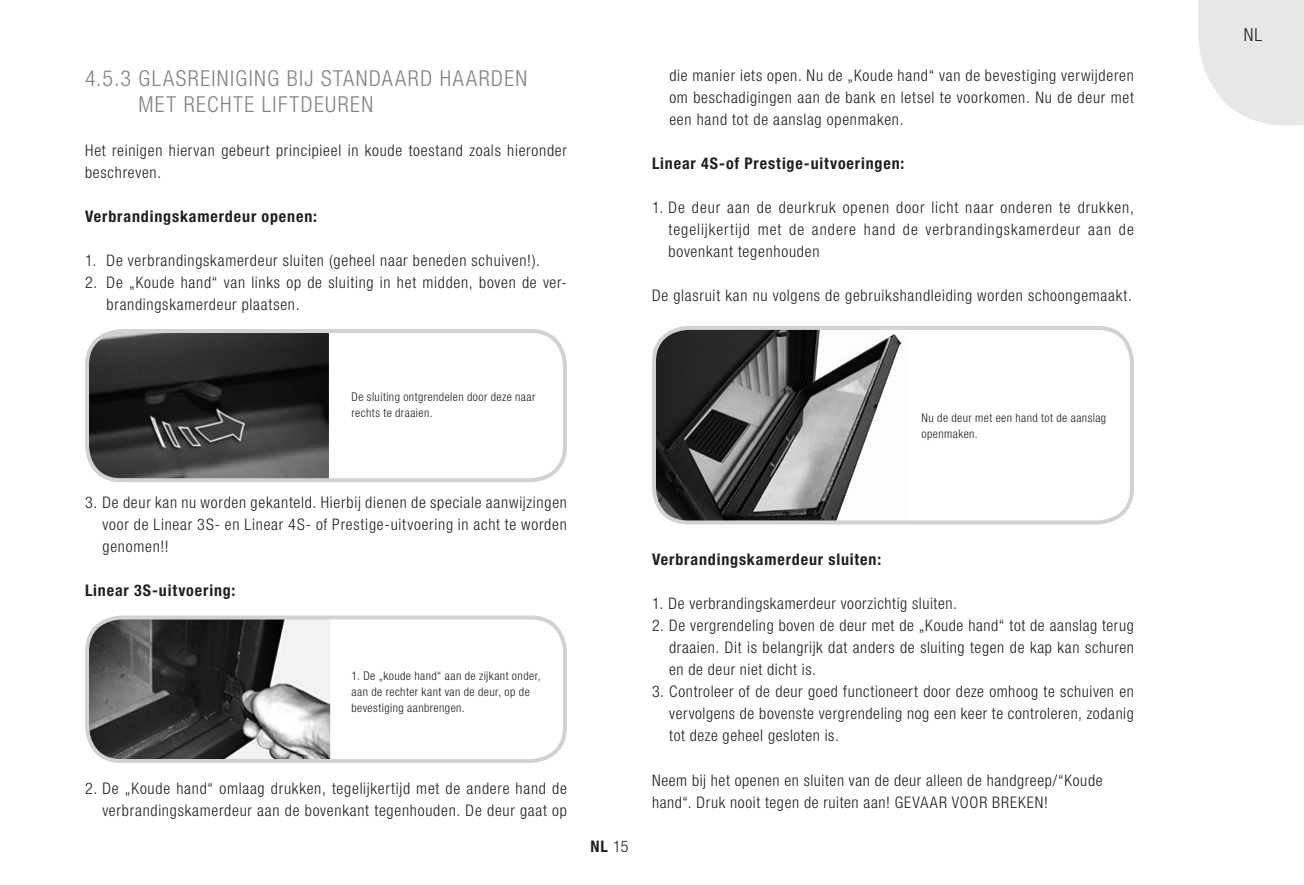
<style>
.page{position:relative;width:1304px;height:885px;background:#fff}
.page>*{position:absolute;margin:0;border:0;box-sizing:border-box;transform-origin:0 0}
.t1{font:300 condensed 22px/26px "Helvetica Neue";letter-spacing:.065em;color:#808285}
.t2{font:300 condensed 18px "Helvetica Neue";color:#231f20}
.t3{font:300 condensed 16px/22px "Helvetica Neue";letter-spacing:.045em;color:#231f20;text-align:justify}
.t4{font:700 condensed 16px "Helvetica Neue";letter-spacing:.055em;color:#231f20}
.t5{font:300 condensed 12px/16px "Helvetica Neue";letter-spacing:.035em;color:#231f20}
.s1{font-weight:300}
</style>
<div class="page">
<svg style="left:1198px;top:0;width:106px;height:125px;background:#e9e9eb"></svg>
<img style="left:655px;top:331px;width:249px;height:191px">
<div style="left:652px;top:326px;width:482px;height:198px;border:4px solid #d1d2d4;border-radius:34px"></div>
<img style="left:90px;top:620px;width:240px;height:138px">
<div style="left:85px;top:615px;width:482px;height:148px;border:4px solid #d1d2d4;border-radius:34px"></div>
<img style="left:90px;top:334px;width:239px;height:146px">
<div style="left:85px;top:329px;width:482px;height:153px;border:4px solid #d1d2d4;border-radius:34px"></div>
<h1 class="t1" style="left:138px;top:65px;width:390px;text-indent:-53px">4.5.3 GLASREINIGING BIJ STANDAARD HAARDEN<br>MET RECHTE LIFTDEUREN</h1>
<p class="t3" style="left:85px;top:139px;width:483px">Het reinigen hiervan gebeurt principieel in koude toestand zoals hieronder beschreven.</p>
<p class="t4" style="left:85px;top:206px;width:233px">Verbrandingskamerdeur openen:</p>
<p class="t3" style="left:85px;top:249px;width:456px">1. De verbrandingskamerdeur sluiten (geheel naar beneden schuiven!).</p>
<p class="t3" style="left:107px;top:271px;width:462px;text-indent:-21px">2. De „Koude hand“ van links op de sluiting in het midden, boven de ver&shy;brandingskamerdeur plaatsen.</p>
<p class="t3" style="left:669px;top:64px;width:466px">die manier iets open. Nu de „Koude hand“ van de bevestiging verwijderen om beschadigingen aan de bank en letsel te voorkomen. Nu de deur met een hand tot de aanslag openmaken.</p>
<p class="t4" style="left:652px;top:154px;width:254px">Linear 4S-of Prestige-uitvoeringen:</p>
<p class="t3" style="left:669px;top:196px;width:467px;text-indent:-17px">1. De deur aan de deurkruk openen door licht naar onderen te drukken, tegelijkertijd met de andere hand de verbrandingskamerdeur aan de bovenkant tegenhouden</p>
<p class="t3" style="left:652px;top:284px;width:482px">De glasruit kan nu volgens de gebruikshandleiding worden schoongemaakt.</p>
<p class="t5" style="left:351px;top:388px;width:185px">De sluiting ontgrendelen door deze naar rechts te draaien.</p>
<p class="t3" style="left:102px;top:491px;width:466px;text-indent:-17px">3. De deur kan nu worden gekanteld. Hierbij dienen de speciale aanwijzingen voor de Linear 3S- en Linear 4S- of Prestige-uitvoering in acht te worden genomen!!</p>
<p class="t4" style="left:85px;top:580px;width:152px">Linear 3S-uitvoering:</p>
<p class="t5" style="left:351px;top:667px;width:191px">1. De „koude hand“ aan de zijkant onder, aan de rechter kant van de deur, op de bevestiging aanbrengen.</p>
<p class="t3" style="left:85px;top:777px;width:483px;text-align:right">2. De „Koude hand“ omlaag drukken, tegelijkertijd met de andere hand de verbrandingskamerdeur aan de bovenkant tegenhouden. De deur gaat op</p>
<p class="t5" style="left:921px;top:410px;width:186px">Nu de deur met een hand tot de aanslag openmaken.</p>
<p class="t4" style="left:590px;top:836px;width:39px">NL <span class="s1">15</span></p>
<p class="t4" style="left:652px;top:550px;width:231px">Verbrandingskamerdeur sluiten:</p>
<p class="t3" style="left:652px;top:592px;width:306px">1. De verbrandingskamerdeur voorzichtig sluiten.</p>
<p class="t3" style="left:669px;top:614px;width:466px;text-indent:-17px">2. De vergrendeling boven de deur met de „Koude hand“ tot de aanslag terug draaien. Dit is belangrijk dat anders de sluiting tegen de kap kan schuren en de deur niet dicht is.</p>
<p class="t3" style="left:669px;top:680px;width:466px;text-indent:-17px">3. Controleer of de deur goed functioneert door deze omhoog te schuiven en vervolgens de bovenste vergrendeling nog een keer te controleren, zodanig tot deze geheel gesloten is.</p>
<p class="t3" style="left:652px;top:768px;width:452px">Neem bij het openen en sluiten van de deur alleen de handgreep/“Koude hand“. Druk nooit tegen de ruiten aan! GEVAAR VOOR BREKEN!</p>
<p class="t2" style="left:1244px;top:24px;width:20px">NL</p>
</div>
